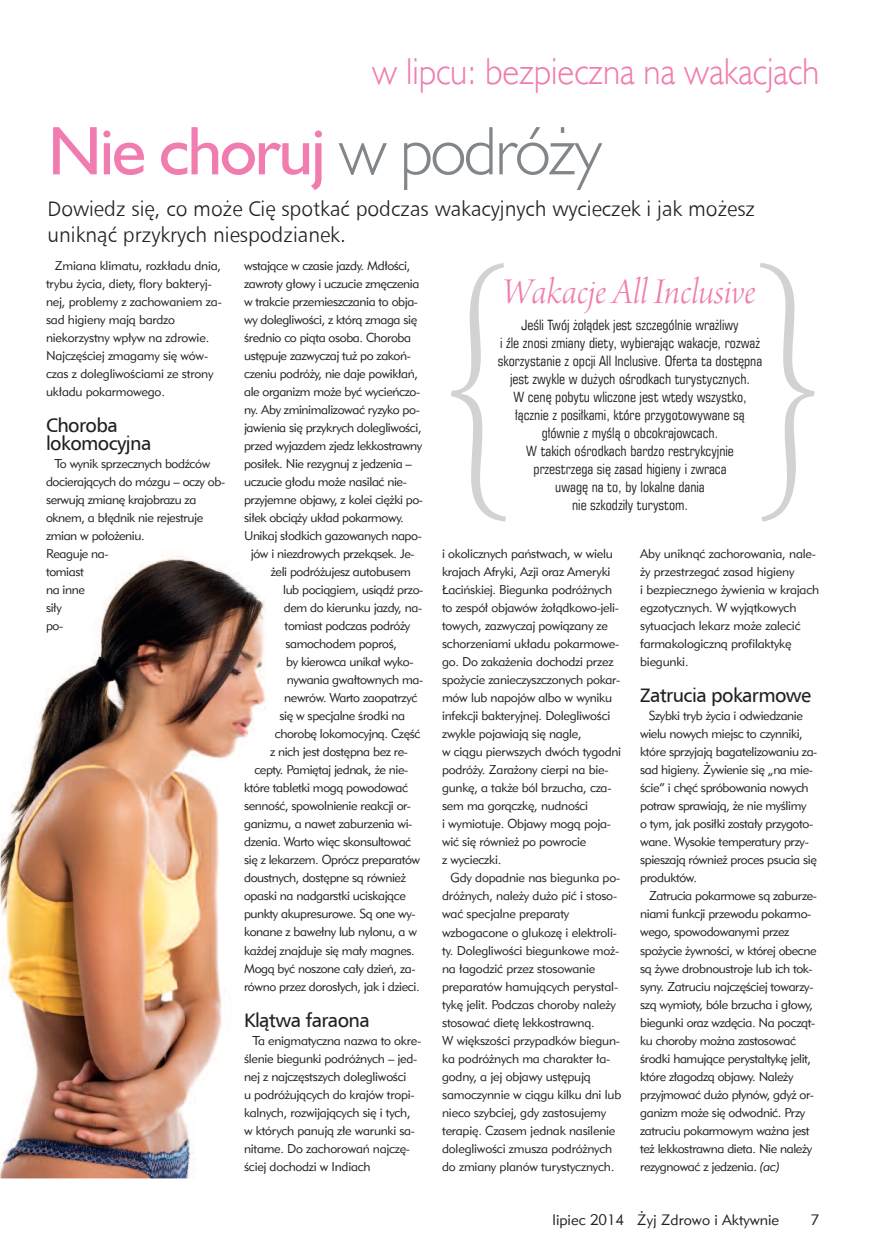
<style>
.page{position:relative;width:872px;height:1255px;background:#fff}
.page>*{position:absolute;margin:0;border:0;box-sizing:border-box;transform-origin:0 0}
.t1{font:277.8px "Arno Pro Light Display";color:#d1d2d4;scale:.67 1}
.t2{font:69px "Humanst 521 EU";color:#f17cb0}
.t3{font:38.25px "Arno Pro Light Italic Display";color:#f17cb0}
.t4{font:37.5px "Humanst 521 Lt EU";color:#f17cb0;scale:.94 1}
.t5{font:21px/25.2px "Humnst 777 Lt EU";color:#231f20}
.t6{font:19.5px/18px "Humnst 777 EU";letter-spacing:-.03em;color:#231f20}
.t7{font:15px "Geometric 415 Lt EU";color:#231f20}
.t8{font:14.25px/18px "Square 721 Cn EU";color:#231f20;text-align:center}
.t9{font:12.75px/18px "Geometric 415 Lt EU";letter-spacing:-.03em;color:#231f20}
.s1{font-family:"Humanst 521 Lt EU";color:#81868a}
.s2{font-style:italic}
</style>
<div class="page">
<img style="left:0;top:552px;width:266px;height:626px">
<h3 class="t4" style="left:372px;top:48px;width:477px">w lipcu: bezpieczna na wakacjach</h3>
<h2 class="t2" style="left:48px;top:108px;width:556px">nie choruj <span class="s1">w podróży</span></h2>
<h3 class="t5" style="left:48px;top:196px;width:709px">Dowiedz się, co może Cię spotkać podczas wakacyjnych wycieczek i jak możesz uniknąć przykrych niespodzianek.</h3>
<p class="t9" style="left:46px;top:256px;width:177px;text-indent:9px">Zmiana klimatu, rozkładu dnia, trybu życia, diety, flory bakteryj&shy;nej, problemy z zachowaniem za&shy;sad higieny mają bardzo niekorzystny wpływ na zdrowie.<br>Najczęściej zmagamy się wów&shy;czas z dolegliwościami ze strony układu pokarmowego.</p>
<h3 class="t6" style="left:46px;top:416px;width:107px">Choroba lokomocyjna</h3>
<p class="t9" style="left:46px;top:454px;width:181px;text-indent:9px">To wynik sprzecznych bodźców docierających do mózgu – oczy ob&shy;serwują zmianę krajobrazu za oknem, a błędnik nie rejestruje zmian w położeniu.<br>Reaguje na-<br>tomiast<br>na inne<br>siły<br>po-</p>
<p class="t9" style="left:244px;top:256px;width:168px">wstające w czasie jazdy. Mdłości,</p>
<p class="t9" style="left:244px;top:274px;width:177px">zawroty głowy i uczucie zmęczenia</p>
<p class="t9" style="left:244px;top:292px;width:175px">w trakcie przemieszczania to obja-</p>
<p class="t9" style="left:244px;top:310px;width:175px">wy dolegliwości, z którą zmaga się</p>
<p class="t9" style="left:244px;top:328px;width:168px">średnio co piąta osoba. Choroba</p>
<p class="t9" style="left:244px;top:346px;width:168px">ustępuje zazwyczaj tuż po zakoń-</p>
<p class="t9" style="left:244px;top:364px;width:175px">czeniu podróży, nie daje powikłań,</p>
<p class="t9" style="left:244px;top:382px;width:178px">ale organizm może być wycieńczo-</p>
<p class="t9" style="left:244px;top:400px;width:177px">ny. Aby zminimalizować ryzyko po-</p>
<p class="t9" style="left:244px;top:418px;width:179px">jawienia się przykrych dolegliwości,</p>
<p class="t9" style="left:244px;top:436px;width:180px">przed wyjazdem zjedz lekkostrawny</p>
<p class="t9" style="left:244px;top:454px;width:169px">posiłek. Nie rezygnuj z jedzenia –</p>
<p class="t9" style="left:244px;top:472px;width:164px">uczucie głodu może nasilać nie-</p>
<p class="t9" style="left:244px;top:490px;width:180px">przyjemne objawy, z kolei ciężki po-</p>
<p class="t9" style="left:244px;top:508px;width:161px">siłek obciąży układ pokarmowy.</p>
<p class="t9" style="left:244px;top:526px;width:179px">Unikaj słodkich gazowanych napo-</p>
<p class="t9" style="left:251px;top:544px;width:165px">jów i niezdrowych przekąsek. Je-</p>
<p class="t9" style="left:271px;top:562px;width:142px">żeli podróżujesz autobusem</p>
<p class="t9" style="left:283px;top:580px;width:142px">lub pociągiem, usiądź przo-</p>
<p class="t9" style="left:284px;top:598px;width:140px">dem do kierunku jazdy, na-</p>
<p class="t9" style="left:285px;top:616px;width:127px">tomiast podczas podróży</p>
<p class="t9" style="left:285px;top:634px;width:113px">samochodem poproś,</p>
<p class="t9" style="left:286px;top:652px;width:129px">by kierowca unikał wyko-</p>
<p class="t9" style="left:287px;top:670px;width:138px">nywania gwałtownych ma-</p>
<p class="t9" style="left:284px;top:688px;width:135px">newrów. Warto zaopatrzyć</p>
<p class="t9" style="left:279px;top:706px;width:127px">się w specjalne środki na</p>
<p class="t9" style="left:275px;top:724px;width:147px">chorobę lokomocyjną. Część</p>
<p class="t9" style="left:270px;top:742px;width:139px">z nich jest dostępna bez re-</p>
<p class="t9" style="left:254px;top:760px;width:155px">cepty. Pamiętaj jednak, że nie-</p>
<p class="t9" style="left:244px;top:778px;width:165px">które tabletki mogą powodować</p>
<p class="t9" style="left:244px;top:796px;width:168px">senność, spowolnienie reakcji or-</p>
<p class="t9" style="left:244px;top:814px;width:170px">ganizmu, a nawet zaburzenia wi-</p>
<p class="t9" style="left:244px;top:832px;width:169px">dzenia. Warto więc skonsultować</p>
<p class="t9" style="left:244px;top:850px;width:178px">się z lekarzem. Oprócz preparatów</p>
<p class="t9" style="left:244px;top:868px;width:163px">doustnych, dostępne są również</p>
<p class="t9" style="left:244px;top:886px;width:163px">opaski na nadgarstki uciskające</p>
<p class="t9" style="left:244px;top:904px;width:173px">punkty akupresurowe. Są one wy-</p>
<p class="t9" style="left:244px;top:922px;width:174px">konane z bawełny lub nylonu, a w</p>
<p class="t9" style="left:244px;top:940px;width:172px">każdej znajduje się mały magnes.</p>
<p class="t9" style="left:244px;top:958px;width:173px">Mogą być noszone cały dzień, za-</p>
<p class="t9" style="left:244px;top:976px;width:177px">równo przez dorosłych, jak i dzieci.</p>
<h3 class="t6" style="left:244px;top:1010px;width:127px">Klątwa faraona</h3>
<p class="t9" style="left:244px;top:1030px;width:179px;text-indent:9px">Ta enigmatyczna nazwa to okre&shy;ślenie biegunki podróżnych – jed&shy;nej z najczęstszych dolegliwości<br>u podróżujących do krajów tropi&shy;kalnych, rozwijających się i tych, w których panują złe warunki sa&shy;nitarne. Do zachorowań najczę&shy;ściej dochodzi w Indiach</p>
<h1 class="t1" style="left:444px;top:279px;width:564px">{ }</h1>
<h3 class="t3" style="left:502px;top:276px;width:254px">Wakacje All Inclusive</h3>
<p class="t8" style="left:498px;top:315px;width:266px">Jeśli Twój żołądek jest szczególnie wrażliwy<br>i źle znosi zmiany diety, wybierając wakacje, rozważ skorzystanie z opcji All Inclusive. Oferta ta dostępna jest zwykle w dużych ośrodkach turystycznych.<br>W cenę pobytu wliczone jest wtedy wszystko, łącznie z posiłkami, które przygotowywane są głównie z myślą o obcokrajowcach.<br>W takich ośrodkach bardzo restrykcyjnie przestrzega się zasad higieny i zwraca<br>uwagę na to, by lokalne dania<br>nie szkodziły turystom.</p>
<p class="t9" style="left:442px;top:544px;width:180px">i okolicznych państwach, w wielu krajach Afryki, Azji oraz Ameryki<br>Łacińskiej. Biegunka podróżnych to zespół objawów żołądkowo-jeli&shy;towych, zazwyczaj powiązany ze schorzeniami układu pokarmowe&shy;go. Do zakażenia dochodzi przez spożycie zanieczyszczonych pokar&shy;mów lub napojów albo w wyniku infekcji bakteryjnej. Dolegliwości zwykle pojawiają się nagle,<br>w ciągu pierwszych dwóch tygodni podróży. Zarażony cierpi na bie&shy;gunkę, a także ból brzucha, cza&shy;sem ma gorączkę, nudności<br>i wymiotuje. Objawy mogą poja&shy;wić się również po powrocie<br>z wycieczki.</p>
<p class="t9" style="left:442px;top:868px;width:181px;text-indent:9px">Gdy dopadnie nas biegunka po&shy;dróżnych, należy dużo pić i stoso&shy;wać specjalne preparaty wzbogacone o glukozę i elektroli&shy;ty. Dolegliwości biegunkowe moż&shy;na łagodzić przez stosowanie preparatów hamujących perystal&shy;tykę jelit. Podczas choroby należy stosować dietę lekkostrawną.<br>W większości przypadków biegun&shy;ka podróżnych ma charakter ła&shy;godny, a jej objawy ustępują samoczynnie w ciągu kilku dni lub nieco szybciej, gdy zastosujemy terapię. Czasem jednak nasilenie dolegliwości zmusza podróżnych do zmiany planów turystycznych.</p>
<p class="t9" style="left:640px;top:544px;width:180px">Aby uniknąć zachorowania, nale&shy;ży przestrzegać zasad higieny<br>i bezpiecznego żywienia w krajach egzotycznych. W wyjątkowych sytuacjach lekarz może zalecić farmakologiczną profilaktykę biegunki.</p>
<h3 class="t6" style="left:640px;top:686px;width:172px">Zatrucia pokarmowe</h3>
<p class="t9" style="left:640px;top:706px;width:179px;text-indent:9px">Szybki tryb życia i odwiedzanie wielu nowych miejsc to czynniki, które sprzyjają bagatelizowaniu za&shy;sad higieny. Żywienie się „na mie&shy;ście” i chęć spróbowania nowych potraw sprawiają, że nie myślimy<br>o tym, jak posiłki zostały przygoto&shy;wane. Wysokie temperatury przy&shy;spieszają również proces psucia się produktów.</p>
<p class="t9" style="left:640px;top:886px;width:178px;text-indent:9px">Zatrucia pokarmowe są zaburze&shy;niami funkcji przewodu pokarmo&shy;wego, spowodowanymi przez spożycie żywności, w której obecne są żywe drobnoustroje lub ich tok&shy;syny. Zatruciu najczęściej towarzy&shy;szą wymioty, bóle brzucha i głowy, biegunki oraz wzdęcia. Na począt&shy;ku choroby można zastosować środki hamujące perystaltykę jelit, które złagodzą objawy. Należy przyjmować dużo płynów, gdyż or&shy;ganizm może się odwodnić. Przy zatruciu pokarmowym ważna jest też lekkostrawna dieta. Nie należy rezygnować z jedzenia. <span class="s2">(ac)</span></p>
<p class="t7" style="left:552px;top:1210px;width:228px">lipiec 2014 Żyj Zdrowo i Aktywnie</p>
<p class="t7" style="left:811px;top:1210px;width:10px">7</p>
</div>
